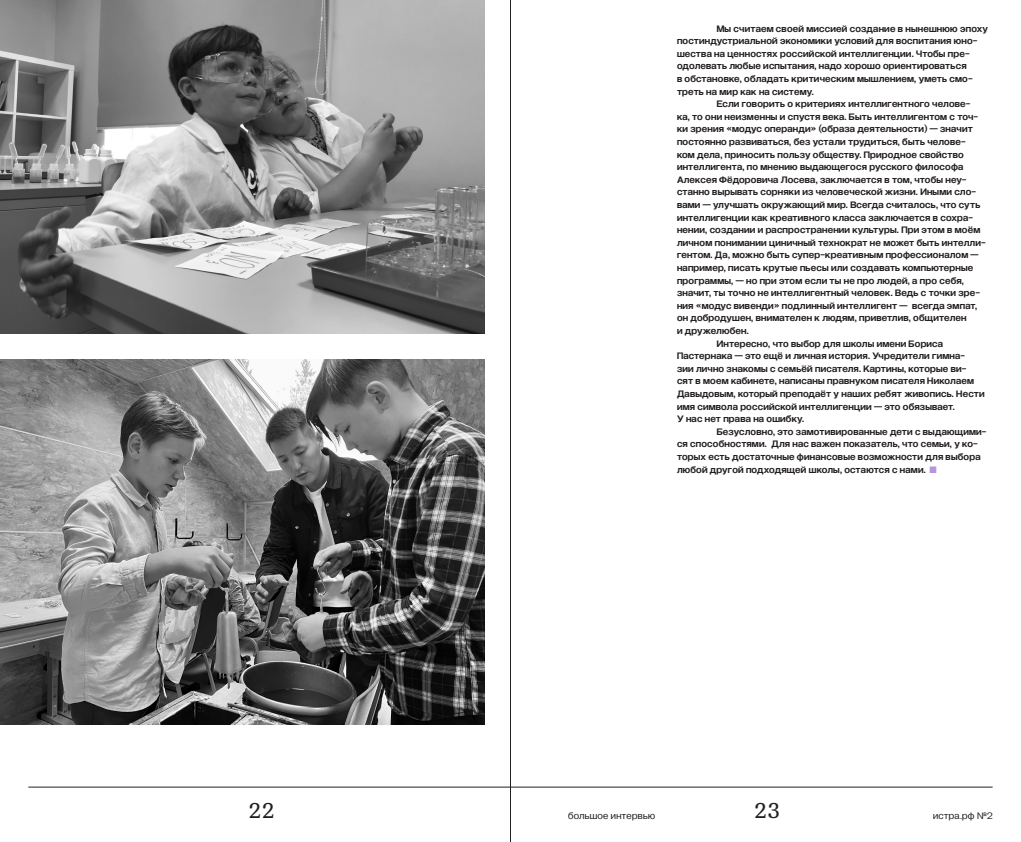
<style>
.page{position:relative;width:1021px;height:842px;background:#fff}
.page>*{position:absolute;margin:0;border:0;box-sizing:border-box;transform-origin:0 0}
.t1{font:22px "Tekst M Roman";color:#231f20}
.ответ{font:700 10px/12.6px "Gramatika";letter-spacing:.02em;color:#231f20}
.t2{font:10px "Gramatika";letter-spacing:.025em;color:#231f20}
.s1{color:#b794dd}
</style>
<div class="page">
<img style="left:0;top:0;width:485px;height:334px">
<img style="left:0;top:359px;width:485px;height:366px">
<hr style="left:28px;top:787px;width:964px;height:1px;background:#231f20">
<hr style="left:510px;top:0;width:1px;height:842px;background:#231f20">
<p class="ответ" style="left:677px;top:22px;width:312px;text-indent:40px">Мы считаем своей миссией создание в нынешнюю эпоху постиндустриальной экономики условий для воспитания юно&shy;шества на ценностях российской интеллигенции. Чтобы пре&shy;одолевать любые испытания, надо хорошо ориентироваться<br>в обстановке, обладать критическим мышлением, уметь смо&shy;треть на мир как на систему.</p>
<p class="ответ" style="left:677px;top:98px;width:310px;text-indent:40px">Если говорить о критериях интеллигентного челове&shy;ка, то они неизменны и спустя века. Быть интеллигентом с точ&shy;ки зрения «модус операнди» (образа деятельности) — значит постоянно развиваться, без устали трудиться, быть челове&shy;ком дела, приносить пользу обществу. Природное свойство интеллигента, по мнению выдающегося русского философа Алексея Фёдоровича Лосева, заключается в том, чтобы неу&shy;станно вырывать сорняки из человеческой жизни. Иными сло&shy;вами — улучшать окружающий мир. Всегда считалось, что суть интеллигенции как креативного класса заключается в сохра&shy;нении, создании и распространении культуры. При этом в моём личном понимании циничный технократ не может быть интелли&shy;гентом. Да, можно быть супер-креативным профессионалом — например, писать крутые пьесы или создавать компьютерные программы, — но при этом если ты не про людей, а про себя, значит, ты точно не интеллигентный человек. Ведь с точки зре&shy;ния «модус вивенди» подлинный интеллигент — всегда эмпат, он добродушен, внимателен к людям, приветлив, общителен<br>и дружелюбен.</p>
<p class="ответ" style="left:677px;top:337px;width:309px;text-indent:40px">Интересно, что выбор для школы имени Бориса Пастернака — это ещё и личная история. Учредители гимна-<br>зии лично знакомы с семьёй писателя. Картины, которые ви&shy;сят в моем кабинете, написаны правнуком писателя Николаем Давыдовым, который преподаёт у наших ребят живопись. Нести имя символа российской интеллигенции — это обязывает.<br>У нас нет права на ошибку.</p>
<p class="ответ" style="left:677px;top:425px;width:310px;text-indent:40px">Безусловно, это замотивированные дети с выдающими&shy;ся способностями. Для нас важен показатель, что семьи, у ко&shy;торых есть достаточные финансовые возможности для выбора любой другой подходящей школы, остаются с нами. <span class="s1">■</span></p>
<h1 class="t1" style="left:248px;top:796px;width:28px">22</h1>
<h1 class="t1" style="left:754px;top:796px;width:28px">23</h1>
<p class="t2" style="left:568px;top:810px;width:89px">большое интервью</p>
<p class="t2" style="left:933px;top:810px;width:61px">истра.рф №2</p>
</div>
